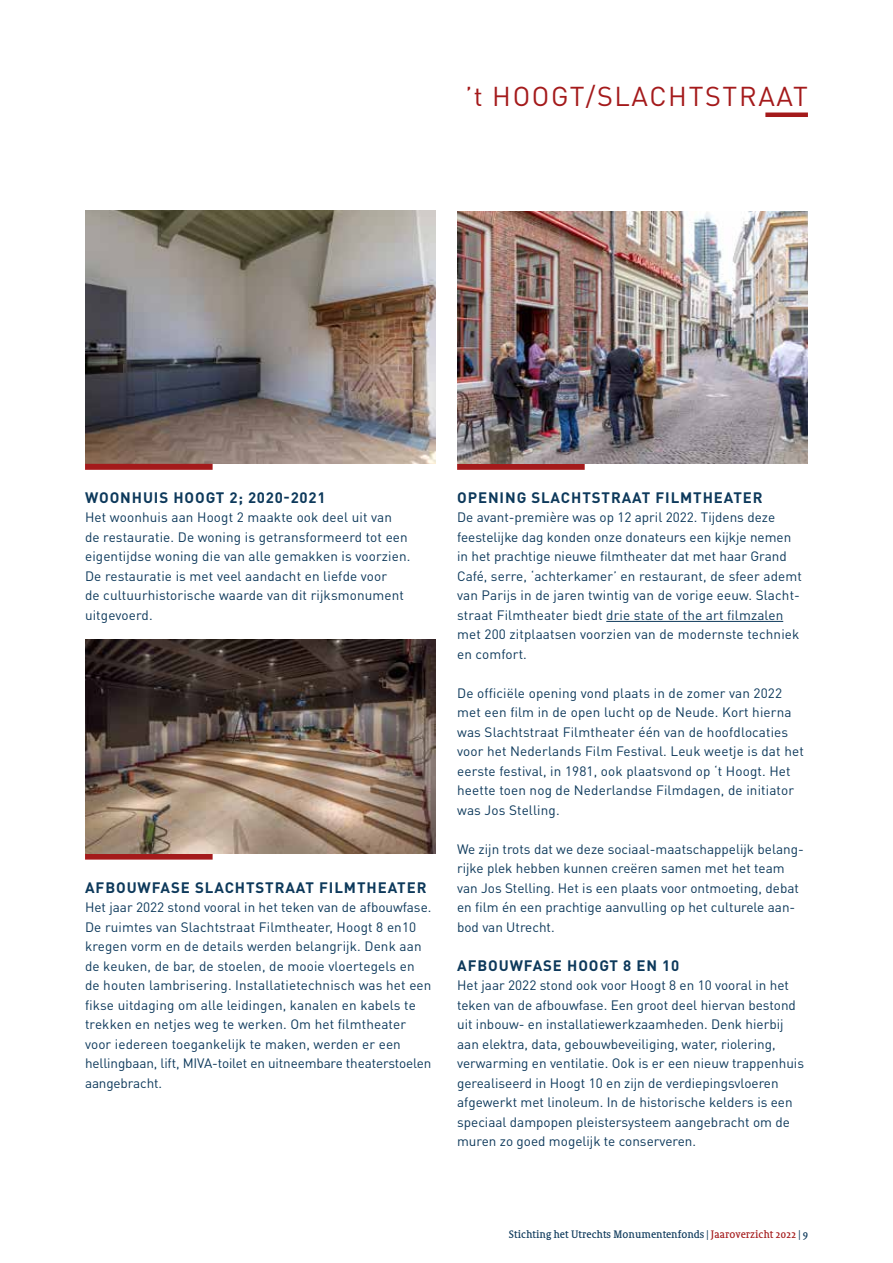
<style>
.page{position:relative;width:893px;height:1263px;background:#fff}
.page>*{position:absolute;margin:0;border:0;box-sizing:border-box;transform-origin:0 0}
.t1{font:27px "DIN Pro";letter-spacing:.06em;color:#a41a1b}
.t2{font:700 15px "DIN Pro";letter-spacing:.06em;color:#0d395b}
.t3{font:13.5px/19.5px "DIN Pro";color:#0d395b}
.t4{font:10.5px "Sheriff";color:#0d395b}
.s1{color:#a41a1b}
</style>
<div class="page">
<hr style="left:765px;top:113px;width:43px;height:4px;background:#a41a1b">
<hr style="left:606px;top:621px;width:177px;height:1px;background:#0d395b">
<img style="left:85px;top:210px;width:351px;height:254px">
<div style="left:85px;top:464px;width:128px;height:6px;background:#a41a1b"></div>
<div style="left:457px;top:464px;width:128px;height:6px;background:#a41a1b"></div>
<div style="left:85px;top:854px;width:128px;height:6px;background:#a41a1b"></div>
<img style="left:85px;top:639px;width:351px;height:214px">
<img style="left:457px;top:212px;width:351px;height:252px">
<h1 class="t1" style="left:465px;top:78px;width:344px">’t HOOGT/SLACHTSTRAAT</h1>
<p class="t2" style="left:85px;top:487px;width:242px">WOONHUIS HOOGT 2; 2020-2021</p>
<p class="t3" style="left:85px;top:507px;width:327px">Het woonhuis aan Hoogt 2 maakte ook deel uit van<br>de restauratie. De woning is getransformeerd tot een eigentijdse woning die van alle gemakken is voorzien.<br>De restauratie is met veel aandacht en liefde voor<br>de cultuurhistorische waarde van dit rijksmonument uitgevoerd.</p>
<p class="t2" style="left:85px;top:877px;width:343px">AFBOUWFASE SLACHTSTRAAT FILMTHEATER</p>
<p class="t3" style="left:85px;top:897px;width:348px">Het jaar 2022 stond vooral in het teken van de afbouwfase.<br>De ruimtes van Slachtstraat Filmtheater, Hoogt 8 en10 kregen vorm en de details werden belangrijk. Denk aan de keuken, de bar, de stoelen, de mooie vloertegels en de houten lambrisering. Installatietechnisch was het een fikse uitdaging om alle leidingen, kanalen en kabels te trekken en netjes weg te werken. Om het filmtheater voor iedereen toegankelijk te maken, werden er een hellingbaan, lift, MIVA-toilet en uitneembare theaterstoelen aangebracht.</p>
<p class="t2" style="left:457px;top:487px;width:307px">OPENING SLACHTSTRAAT FILMTHEATER</p>
<p class="t3" style="left:457px;top:507px;width:346px">De avant-première was op 12 april 2022. Tijdens deze feestelijke dag konden onze donateurs een kijkje nemen in het prachtige nieuwe filmtheater dat met haar Grand Café, serre, ‘achterkamer’ en restaurant, de sfeer ademt van Parijs in de jaren twintig van de vorige eeuw. Slacht&shy;straat Filmtheater biedt drie state of the art filmzalen met 200 zitplaatsen voorzien van de modernste techniek en comfort.</p>
<p class="t3" style="left:457px;top:682px;width:348px">De officiële opening vond plaats in de zomer van 2022 met een film in de open lucht op de Neude. Kort hierna was Slachtstraat Filmtheater één van de hoofdlocaties voor het Nederlands Film Festival. Leuk weetje is dat het eerste festival, in 1981, ook plaatsvond op ‘t Hoogt. Het heette toen nog de Nederlandse Filmdagen, de initiator was Jos Stelling.</p>
<p class="t3" style="left:457px;top:838px;width:346px">We zijn trots dat we deze sociaal-maatschappelijk belang&shy;rijke plek hebben kunnen creëren samen met het team van Jos Stelling. Het is een plaats voor ontmoeting, debat en film én een prachtige aanvulling op het culturele aan&shy;bod van Utrecht.</p>
<p class="t2" style="left:457px;top:955px;width:223px">AFBOUWFASE HOOGT 8 EN 10</p>
<p class="t3" style="left:457px;top:975px;width:348px">Het jaar 2022 stond ook voor Hoogt 8 en 10 vooral in het teken van de afbouwfase. Een groot deel hiervan bestond uit inbouw- en installatiewerkzaamheden. Denk hierbij aan elektra, data, gebouwbeveiliging, water, riolering, verwarming en ventilatie. Ook is er een nieuw trappenhuis gerealiseerd in Hoogt 10 en zijn de verdiepingsvloeren afgewerkt met linoleum. In de historische kelders is een speciaal dampopen pleistersysteem aangebracht om de muren zo goed mogelijk te conserveren.</p>
<p class="t4" style="left:509px;top:1228px;width:300px">Stichting het Utrechts Monumentenfonds | <span class="s1">Jaaroverzicht 2022</span> | 9</p>
</div>
